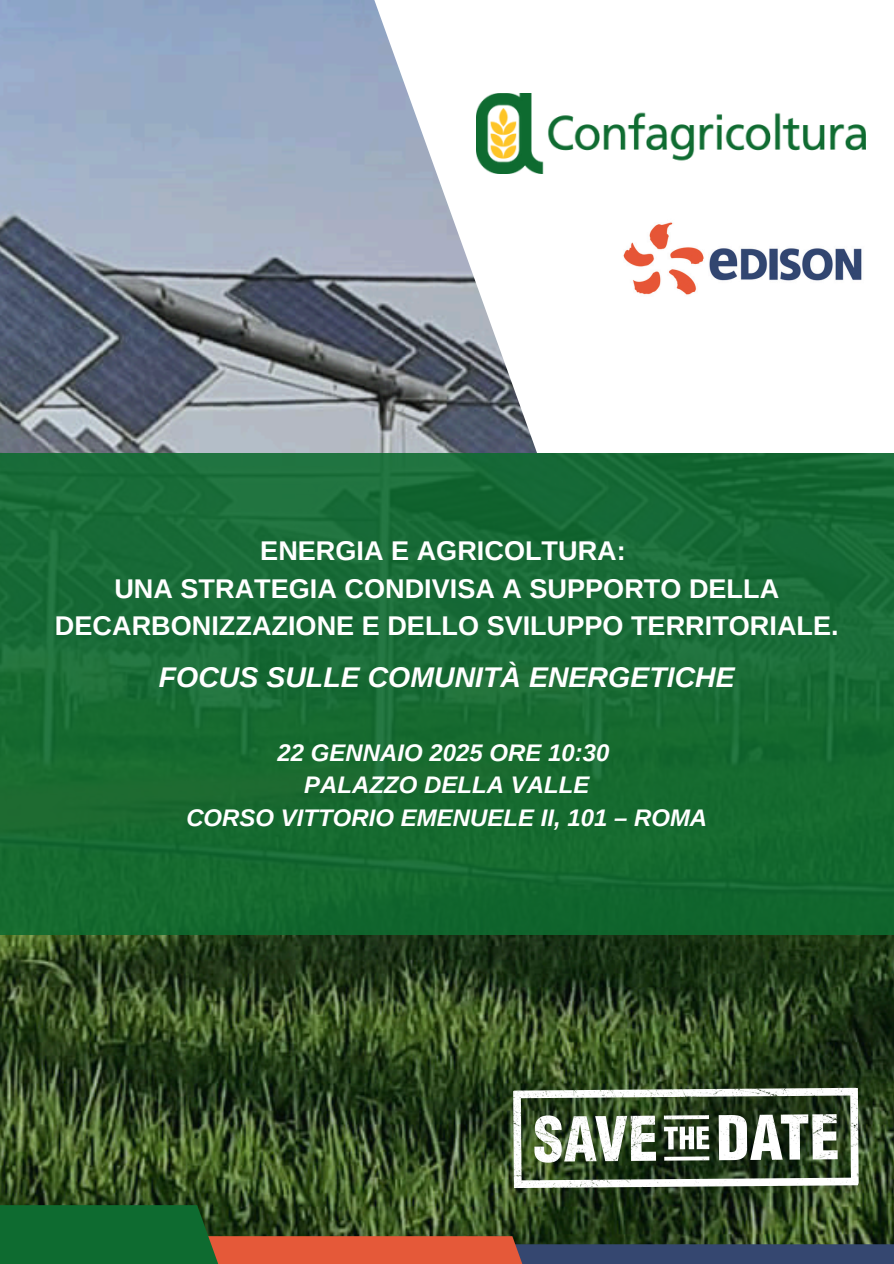
<style>
.page{position:relative;width:894px;height:1264px;background:#fff}
.page>*{position:absolute;margin:0;border:0;box-sizing:border-box;transform-origin:0 0}
.t1{font:italic 700 28.5px "Arimo";color:#fff}
.t2{font:700 27px/37.2px "Arimo";color:#fff;text-align:center}
.t3{font:italic 700 24px "Arimo";color:#fff}
</style>
<div class="page">
<img style="left:0;top:0;width:893px;height:1244px">
<svg style="left:285px;top:0;width:608px;height:453px"></svg>
<div style="left:167px;top:1236px;width:391px;height:27px;background:#e55939"></div>
<svg style="left:0;top:1205px;width:254px;height:58px;background:#20642e"></svg>
<img style="left:476px;top:94px;width:389px;height:79px">
<img style="left:562px;top:194px;width:331px;height:126px">
<svg style="left:482px;top:979px;width:406px;height:284px;background:#3e5134"></svg>
<svg style="left:523px;top:1105px;width:328px;height:66px"></svg>
<svg style="left:664px;top:1156px;width:45px;height:4px"></svg>
<div style="left:0;top:453px;width:893px;height:482px;background:linear-gradient(to right,#196c35,#156932)"></div>
<p class="t2" style="left:55px;top:532px;width:785px">ENERGIA E AGRICOLTURA:<br>UNA STRATEGIA CONDIVISA A SUPPORTO DELLA<br>DECARBONIZZAZIONE E DELLO SVILUPPO TERRITORIALE.</p>
<p class="t1" style="left:159px;top:660px;width:577px">FOCUS SULLE COMUNITÀ ENERGETICHE</p>
<p class="t3" style="left:277px;top:739px;width:333px">22 GENNAIO 2025 ORE 10:30</p>
<h1 class="t3" style="left:304px;top:771px;width:286px">PALAZZO DELLA VALLE</h1>
<h1 class="t3" style="left:186px;top:804px;width:522px">CORSO VITTORIO EMENUELE II, 101 – ROMA</h1>
</div>
